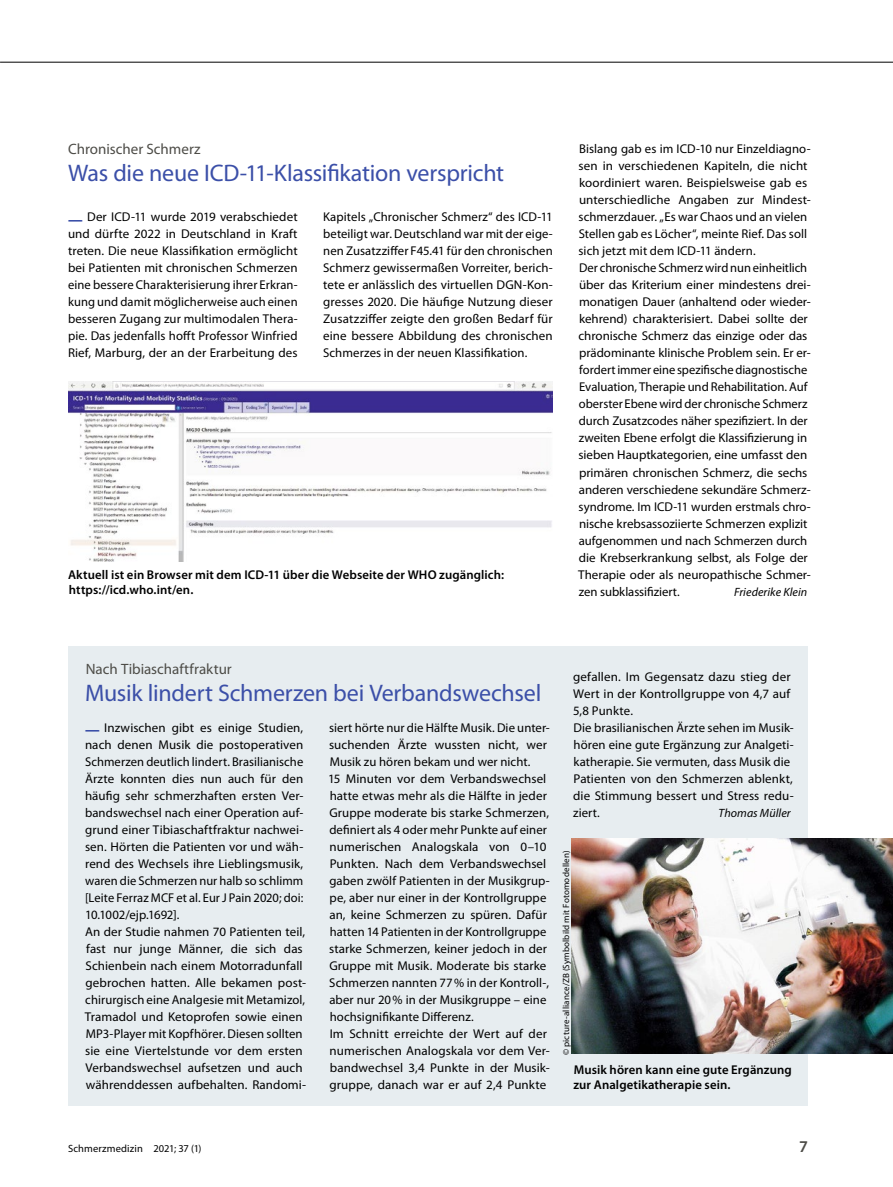
<style>
.page{position:relative;width:893px;height:1187px;background:#fff}
.page>*{position:absolute;margin:0;border:0;box-sizing:border-box;transform-origin:0 0}
.Box_SectionHeading_T{font:24px "Myriad Pro";letter-spacing:-.01em;color:#3b4fa8}
.t1{font:600 16.5px "Myriad Pro";color:#4d4c47}
.Box_Heading_SuperTit{font:15px "Myriad Pro";color:#4d4c47}
.Para_Meldung{font:12.75px/17px "Myriad Pro";letter-spacing:.005em;color:#000}
.Image_Caption_x{font:600 12.75px/15px "Myriad Pro";letter-spacing:.005em;color:#000}
.Para_Meldung-2{font:italic 12px "Myriad Pro";letter-spacing:.005em;color:#000}
.t2{font:10.5px "Myriad Pro";letter-spacing:.01em;color:#000}
.Image_Source_x{font:9px "Myriad Pro";letter-spacing:.015em;color:#000}
.s1{font-weight:700;font-size:16.65px;color:#3b4fa8}
.s2{font-stretch:semi-condensed}
</style>
<div class="page">
<div style="left:68px;top:646px;width:740px;height:460px;background:#e7edf0"></div>
<img style="left:572px;top:838px;width:321px;height:215px">
<img style="left:68px;top:381px;width:485px;height:180px">
<hr style="left:0;top:62px;width:893px;height:1px;background:#000">
<p class="Box_Heading_SuperTit" style="left:68px;top:140px;width:134px">Chronischer Schmerz</p>
<p class="Box_SectionHeading_T" style="left:68px;top:158px;width:438px">Was die neue ICD-11-Klassifikation verspricht</p>
<p class="Para_Meldung" style="left:68px;top:208px;width:231px;text-align:justify"><span class="s1">—</span> Der ICD-11 wurde 2019 verabschiedet und dürfte 2022 in Deutschland in Kraft treten. Die neue Klassifikation ermöglicht bei Patienten mit chronischen Schmerzen eine bessere Charakterisierung ihrer Erkran&shy;kung und damit möglicherweise auch einen besseren Zugang zur multimodalen Thera&shy;pie. Das jedenfalls hofft Professor Winfried Rief, Marburg, der an der Erarbeitung des</p>
<p class="Para_Meldung" style="left:323px;top:208px;width:231px;text-align:justify">Kapitels „Chronischer Schmerz“ des ICD-11 beteiligt war. Deutschland war mit der eige&shy;nen Zusatzziffer F45.41 für den chronischen Schmerz gewissermaßen Vorreiter, berich&shy;tete er anlässlich des virtuellen DGN-Kon&shy;gresses 2020. Die häufige Nutzung dieser Zusatzziffer zeigte den großen Bedarf für eine bessere Abbildung des chronischen Schmerzes in der neuen Klassifikation.</p>
<p class="Image_Caption_x" style="left:68px;top:566px;width:437px">Aktuell ist ein Browser mit dem ICD-11 über die Webseite der WHO zugänglich: https://icd.who.int/en.</p>
<p class="Para_Meldung" style="left:579px;top:140px;width:234px">Bislang gab es im ICD-10 nur Einzeldiagno&shy;sen in verschiedenen Kapiteln, die nicht koordiniert waren. Beispielsweise gab es unterschiedliche Angaben zur Mindest&shy;schmerzdauer. „Es war Chaos und an vielen Stellen gab es Löcher“, meinte Rief. Das soll sich jetzt mit dem ICD-11 ändern.</p>
<p class="Para_Meldung" style="left:578px;top:259px;width:234px">Der chronische Schmerz wird nun einheitlich über das Kriterium einer mindestens drei&shy;monatigen Dauer (anhaltend oder wieder&shy;kehrend) charakterisiert. Dabei sollte der chronische Schmerz das einzige oder das prädominante klinische Problem sein. Er er&shy;fordert immer eine spezifische diagnostische Evaluation, Therapie und Rehabilitation. Auf oberster Ebene wird der chronische Schmerz durch Zusatzcodes näher spezifiziert. In der zweiten Ebene erfolgt die Klassifizierung in sieben Hauptkategorien, eine umfasst den primären chronischen Schmerz, die sechs anderen verschiedene sekundäre Schmerz&shy;syndrome. Im ICD-11 wurden erstmals chro&shy;nische krebsassoziierte Schmerzen explizit aufgenommen und nach Schmerzen durch die Krebserkrankung selbst, als Folge der Therapie oder als neuropathische Schmer&shy;zen subklassifiziert.</p>
<p class="Para_Meldung-2" style="left:734px;top:584px;width:75px">Friederike Klein</p>
<p class="Box_Heading_SuperTit" style="left:86px;top:659px;width:148px">Nach Tibiaschaftfraktur</p>
<p class="Box_SectionHeading_T" style="left:85px;top:678px;width:458px">Musik lindert Schmerzen bei Verbandswechsel</p>
<p class="Para_Meldung" style="left:85px;top:718px;width:220px;text-align:justify"><span class="s1">—</span> Inzwischen gibt es einige Studien, nach denen Musik die postoperativen Schmerzen deutlich lindert. Brasilianische Ärzte konnten dies nun auch für den häufig sehr schmerzhaften ersten Ver&shy;bandswechsel nach einer Operation auf&shy;grund einer Tibiaschaftfraktur nachwei&shy;sen. Hörten die Patienten vor und wäh&shy;rend des Wechsels ihre Lieblingsmusik, waren die Schmerzen nur halb so schlimm [Leite Ferraz MCF et al. Eur J Pain 2020; doi:<br>10.1002/ejp.1692].</p>
<p class="Para_Meldung" style="left:85px;top:923px;width:223px">An der Studie nahmen 70 Patienten teil, fast nur junge Männer, die sich das Schienbein nach einem Motorradunfall gebrochen hatten. Alle bekamen post&shy;chirurgisch eine Analgesie mit Metamizol, Tramadol und Ketoprofen sowie einen MP3-Player mit Kopfhörer. Diesen sollten sie eine Viertelstunde vor dem ersten Verbandswechsel aufsetzen und auch währenddessen aufbehalten. Randomi-</p>
<p class="Para_Meldung" style="left:329px;top:718px;width:222px">siert hörte nur die Hälfte Musik. Die unter&shy;suchenden Ärzte wussten nicht, wer<br>Musik zu hören bekam und wer nicht.</p>
<p class="Para_Meldung" style="left:328px;top:769px;width:223px">15 Minuten vor dem Verbandswechsel hatte etwas mehr als die Hälfte in jeder Gruppe moderate bis starke Schmerzen, definiert als 4 oder mehr Punkte auf einer numerischen Analogskala von 0–10<br>Punkten. Nach dem Verbandswechsel gaben zwölf Patienten in der Musikgrup&shy;pe, aber nur einer in der Kontrollgruppe an, keine Schmerzen zu spüren. Dafür hatten 14 Patienten in der Kontrollgruppe starke Schmerzen, keiner jedoch in der Gruppe mit Musik. Moderate bis starke Schmerzen nannten 77% in der Kontroll-, aber nur 20% in der Musikgruppe – eine hochsignifikante Differenz.</p>
<p class="Para_Meldung" style="left:329px;top:1025px;width:222px">Im Schnitt erreichte der Wert auf der numerischen Analogskala vor dem Ver&shy;bandwechsel 3,4 Punkte in der Musik&shy;gruppe, danach war er auf 2,4 Punkte</p>
<p class="Para_Meldung" style="left:573px;top:667px;width:219px;text-align:justify">gefallen. Im Gegensatz dazu stieg der Wert in der Kontrollgruppe von 4,7 auf 5,8 Punkte.</p>
<p class="Para_Meldung" style="left:573px;top:718px;width:222px">Die brasilianischen Ärzte sehen im Musik&shy;hören eine gute Ergänzung zur Analgeti&shy;katherapie. Sie vermuten, dass Musik die Patienten von den Schmerzen ablenkt, die Stimmung bessert und Stress redu&shy;ziert.</p>
<p class="Para_Meldung-2" style="left:718px;top:805px;width:74px">Thomas Müller</p>
<p class="Image_Source_x" style="left:561px;top:1055px;width:206px;rotate:-90deg"><span class="s2">©</span> picture-alliance/ZB (Symbolbild mit Fotomodellen)</p>
<p class="Image_Caption_x" style="left:573px;top:1061px;width:220px">Musik hören kann eine gute Ergänzung zur Analgetikatherapie sein.</p>
<p class="t2" style="left:68px;top:1141px;width:135px">Schmerzmedizin 2021; 37 (1)</p>
<p class="t1" style="left:799px;top:1135px;width:10px">7</p>
</div>
